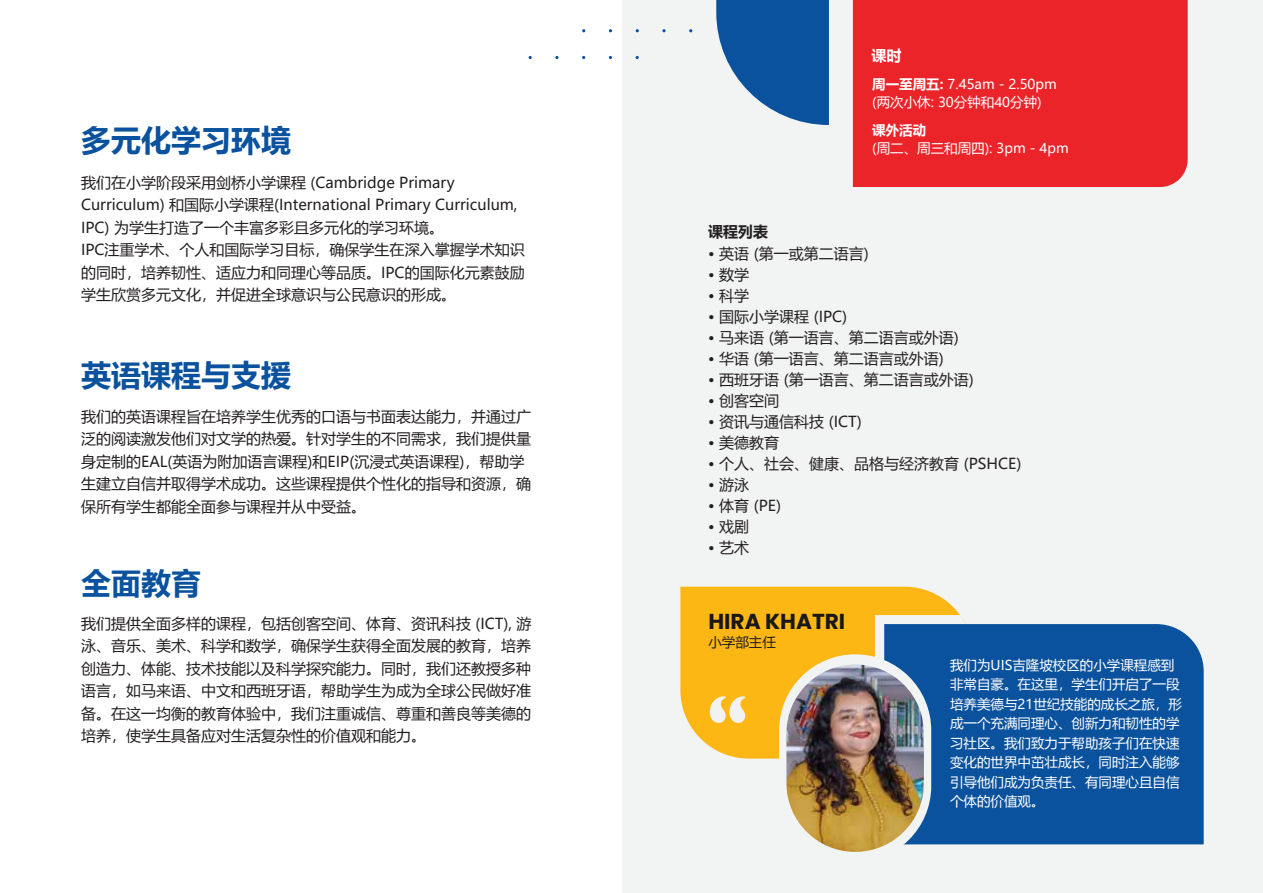
<style>
.page{position:relative;width:1263px;height:893px;background:#fff}
.page>*{position:absolute;margin:0;border:0;box-sizing:border-box;transform-origin:0 0}
.t1{font:700 97.35px "Cinzel";color:#f2f2f3}
.t2{font:700 30px "Microsoft Ya Hei";color:#0a529e}
.t3{font:700 21.6px "Poppins";color:#181818}
.t4{font:15px/22.5px "Microsoft Ya Hei";color:#231f20}
.t5{font:700 15px "Microsoft Ya Hei";color:#231f20}
.t6{font:700 15px "Microsoft Ya Hei";color:#fff}
.t7{font:13.5px/19.5px "Microsoft Ya Hei";color:#fff}
.t8{font:13.5px "Microsoft Ya Hei";color:#231f20}
.t9{font:700 13.5px "Microsoft Ya Hei";color:#fff}
.s1{font-weight:700}
</style>
<div class="page">
<div style="left:622px;top:0;width:641px;height:893px;background:#f2f3f3"></div>
<svg style="left:680px;top:587px;width:280px;height:172px;background:#fbba22"></svg>
<svg style="left:875px;top:615px;width:91px;height:45px"></svg>
<div style="left:884px;top:624px;width:320px;height:220px;background:#0a529e"></div>
<div style="left:779px;top:654px;width:152px;height:208px;background:#f2f3f3;border-radius:76px"></div>
<img style="left:786px;top:664px;width:138px;height:188px">
<svg style="left:662px;top:29px;width:4px;height:3px"></svg>
<div style="left:853px;top:0;width:335px;height:187px;background:#eb242a"></div>
<svg style="left:716px;top:0;width:113px;height:125px"></svg>
<h2 class="t2" style="left:81px;top:119px;width:211px">多元化学习环境</h2>
<p class="t4" style="left:81px;top:171px;width:445px">我们在小学阶段采用剑桥小学课程 (Cambridge Primary Curriculum) 和国际小学课程(International Primary Curriculum, IPC) 为学生打造了一个丰富多彩且多元化的学习环境。<br>IPC注重学术、个人和国际学习目标，确保学生在深入掌握学术知识的同时，培养韧性、适应力和同理心等品质。IPC的国际化元素鼓励学生欣赏多元文化，并促进全球意识与公民意识的形成。</p>
<h2 class="t2" style="left:81px;top:355px;width:211px">英语课程与支援</h2>
<p class="t4" style="left:81px;top:405px;width:452px">我们的英语课程旨在培养学生优秀的口语与书面表达能力，并通过广泛的阅读激发他们对文学的热爱。针对学生的不同需求，我们提供量身定制的EAL(英语为附加语言课程)和EIP(沉浸式英语课程)，帮助学生建立自信并取得学术成功。这些课程提供个性化的指导和资源，确保所有学生都能全面参与课程并从中受益。</p>
<h2 class="t2" style="left:81px;top:563px;width:121px">全面教育</h2>
<p class="t6" style="left:871px;top:45px;width:31px">课时</p>
<p class="t7" style="left:872px;top:74px;width:186px;line-height:18px"><span class="s1">周一至周五:</span> 7.45am - 2.50pm (两次小休: 30分钟和40分钟)</p>
<p class="t9" style="left:872px;top:121px;width:55px">课外活动</p>
<p class="t7" style="left:872px;top:138px;width:198px">(周二、周三和周四): 3pm - 4pm</p>
<p class="t5" style="left:708px;top:221px;width:61px">课程列表</p>
<p class="t4" style="left:708px;top:242px;width:162px">• 英语 (第一或第二语言)</p>
<p class="t4" style="left:708px;top:263px;width:43px">• 数学</p>
<p class="t4" style="left:708px;top:284px;width:43px">• 科学</p>
<p class="t4" style="left:708px;top:305px;width:141px">• 国际小学课程 (IPC)</p>
<p class="t4" style="left:708px;top:326px;width:252px">• 马来语 (第一语言、第二语言或外语)</p>
<p class="t4" style="left:708px;top:347px;width:237px">• 华语 (第一语言、第二语言或外语)</p>
<p class="t4" style="left:708px;top:368px;width:267px">• 西班牙语 (第一语言、第二语言或外语)</p>
<p class="t4" style="left:708px;top:389px;width:73px">• 创客空间</p>
<p class="t4" style="left:708px;top:410px;width:155px">• 资讯与通信科技 (ICT)</p>
<p class="t4" style="left:708px;top:431px;width:73px">• 美德教育</p>
<p class="t4" style="left:708px;top:452px;width:315px">• 个人、社会、健康、品格与经济教育 (PSHCE)</p>
<p class="t4" style="left:708px;top:473px;width:43px">• 游泳</p>
<p class="t4" style="left:708px;top:494px;width:74px">• 体育 (PE)</p>
<p class="t4" style="left:708px;top:515px;width:43px">• 戏剧</p>
<p class="t4" style="left:708px;top:536px;width:43px">• 艺术</p>
<p class="t4" style="left:81px;top:612px;width:452px">我们提供全面多样的课程，包括创客空间、体育、资讯科技 (ICT), 游</p>
<h3 class="t3" style="left:708px;top:609px;width:138px">HIRA KHATRI</h3>
<p class="t4" style="left:81px;top:634px;width:452px;text-align:justify">泳、音乐、美术、科学和数学，确保学生获得全面发展的教育，培养创造力、体能、技术技能以及科学探究能力。同时，我们还教授多种语言，如马来语、中文和西班牙语，帮助学生为成为全球公民做好准备。在这一均衡的教育体验中，我们注重诚信、尊重和善良等美德的培养，使学生具备应对生活复杂性的价值观和能力。</p>
<p class="t8" style="left:708px;top:633px;width:69px">小学部主任</p>
<h1 class="t1" style="left:706px;top:684px;width:46px">“</h1>
<p class="t7" style="left:950px;top:654px;width:233px">我们为UIS吉隆坡校区的小学课程感到非常自豪。在这里，学生们开启了一段培养美德与21世纪技能的成长之旅，形成一个充满同理心、创新力和韧性的学习社区。我们致力于帮助孩子们在快速变化的世界中茁壮成长，同时注入能够引导他们成为负责任、有同理心且自信个体的价值观。</p>
</div>
